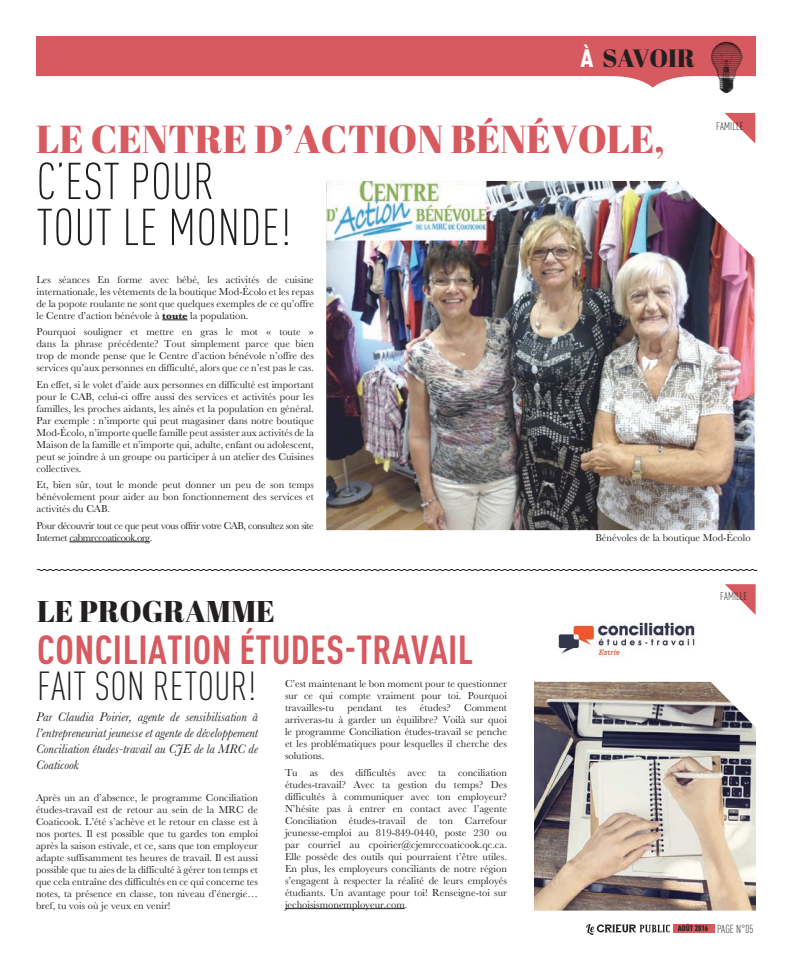
<style>
.page{position:relative;width:792px;height:972px;background:#fff}
.page>*{position:absolute;margin:0;border:0;box-sizing:border-box;transform-origin:0 0}
.t1{font:300 condensed 51px/46px "DINOT";letter-spacing:.01em;color:#231f20}
.t2{font:700 condensed 40px "DINOT";letter-spacing:.01em;color:#d65a5f}
.t3{font:300 condensed 40px "DINOT";letter-spacing:.01em;color:#231f20}
.t4{font:39px "Abril Fatface";color:#d65a5f}
.t5{font:30px "Abril Fatface";color:#231f20}
.t6{font:25px "Abril Fatface";color:#231f20}
.t7{font:italic 13px/16px "Baskerville";color:#231f20;text-align:justify}
.t8{font:300 condensed 11.5px "DINOT";color:#231f20}
.t9{font:300 condensed 11px "DINOT";letter-spacing:.01em;color:#231f20}
.t10{font:10.5px/12px "Baskerville";color:#231f20;text-align:justify}
.t11{font:10.5px/12px "Baskerville";letter-spacing:-.04em;color:#231f20}
.t12{font:900 condensed 8px "DINOT";color:#231f20}
.s1{font-family:"DINOT";font-weight:900;font-stretch:condensed;color:#fff}
.s2{font-weight:700}
.s3{font-weight:300;font-size:11.5px}
</style>
<div class="page">
<div style="left:673px;top:924px;width:42px;height:9px;background:#d65a5f"></div>
<svg style="left:586px;top:924px;width:84px;height:11px"></svg>
<svg style="left:36px;top:36px;width:720px;height:52px;fill:#d65a5f"></svg>
<img style="left:711px;top:41px;width:32px;height:52px">
<svg style="left:162px;top:320px;width:26px;height:1px"></svg>
<hr style="left:69px;top:542px;width:81px;height:1px;background:#231f20">
<svg style="left:725px;top:584px;width:31px;height:31px"></svg>
<img style="left:326px;top:181px;width:429px;height:349px">
<img style="left:534px;top:682px;width:222px;height:229px">
<svg style="left:36px;top:569px;width:722px;height:2px"></svg>
<svg style="left:725px;top:113px;width:30px;height:31px"></svg>
<img style="left:558px;top:622px;width:138px;height:36px">
<hr style="left:285px;top:908px;width:120px;height:1px;background:#231f20">
<h3 class="t6" style="left:581px;top:41px;width:39px"><span class="s1">À</span> SAVOIR</h3>
<h3 class="t4" style="left:36px;top:112px;width:630px">LE CENTRE D’AC TION BÉNÉVOLE,</h3>
<h1 class="t1" style="left:36px;top:158px;width:256px">C’EST POUR<br>TOUT LE MONDE!</h1>
<p class="t9" style="left:716px;top:120px;width:29px">FAMILLE</p>
<p class="t10" style="left:36px;top:274px;width:279px">Les séances En forme avec bébé, les activités de cuisine internationale, les vêtements de la boutique Mod-Écolo et les repas de la popote roulante ne sont que quelques exemples de ce qu’offre le Centre d’action bénévole à <span class="s2">toute</span> la population.</p>
<p class="t10" style="left:36px;top:326px;width:279px">Pourquoi souligner et mettre en gras le mot « toute » dans la phrase précédente? Tout simplement parce que bien trop de monde pense que le Centre d’action bénévole n’offre des services qu’aux personnes en difficulté, alors que ce n’est pas le cas.</p>
<p class="t10" style="left:36px;top:379px;width:279px">En effet, si le volet d’aide aux personnes en difficulté est important pour le CAB, celui-ci offre aussi des services et activités pour les familles, les proches aidants, les aînés et la population en général.<br>Par exemple : n’importe qui peut magasiner dans notre boutique Mod-Écolo, n’importe quelle famille peut assister aux activités de la Maison de la famille et n’importe qui, adulte, enfant ou adolescent, peut se joindre à un groupe ou participer à un atelier des Cuisines collectives.</p>
<p class="t10" style="left:36px;top:479px;width:279px">Et, bien sûr, tout le monde peut donner un peu de son temps bénévolement pour aider au bon fonctionnement des services et activités du CAB.</p>
<p class="t11" style="left:36px;top:520px;width:279px">Pour découvrir tout ce que peut vous offrir votre CAB, consultez son site<br>Internet cabmrccoaticook.org.</p>
<p class="t10" style="left:595px;top:532px;width:157px">Bénévoles de la boutique Mod-Écolo</p>
<h3 class="t5" style="left:37px;top:590px;width:240px">LE PROGRAMME</h3>
<h2 class="t2" style="left:37px;top:626px;width:437px">CONCILIATION ÉTUDES-TRAVAIL</h2>
<h2 class="t3" style="left:37px;top:663px;width:220px">FAIT SON RETOUR!</h2>
<p class="t10" style="left:285px;top:678px;width:224px">C’est maintenant le bon moment pour te questionner sur ce qui compte vraiment pour toi. Pourquoi travailles-tu</p>
<p class="t10" style="left:285px;top:702px;width:224px;text-indent:179px">Comment arriveras-tu à garder un équilibre? Voilà sur quoi le programme Conciliation études-travail se penche et les problématiques pour lesquelles il cherche des solutions.</p>
<p class="t10" style="left:285px;top:766px;width:224px">Tu as des difficultés avec ta conciliation études-travail? Avec ta gestion du temps? Des difficultés à communiquer avec ton employeur?<br>N’hésite pas à entrer en contact avec l’agente Conciliation études-travail de ton Carrefour jeunesse-emploi au 819-849-0440, poste 230 ou par courriel au cpoirier@cjemrccoaticook.qc.ca.<br>Elle possède des outils qui pourraient t’être utiles.<br>En plus, les employeurs conciliants de notre région s’engagent à respecter la réalité de leurs employés étudiants. Un avantage pour toi! Renseigne-toi sur jechoisismonemployeur.com.</p>
<p class="t10" style="left:347px;top:702px;width:36px">pendant</p>
<p class="t10" style="left:395px;top:702px;width:13px">tes</p>
<p class="t10" style="left:420px;top:702px;width:32px">études?</p>
<p class="t7" style="left:36px;top:709px;width:224px">Par Claudia Poirier, agente de sensibilisation à l’entrepreneuriat jeunesse et agente de développement Conciliation études-travail au CJE de la MRC de Coaticook</p>
<p class="t10" style="left:36px;top:792px;width:224px">Après un an d’absence, le programme Conciliation études-travail est de retour au sein de la MRC de Coaticook. L’été s’achève et le retour en classe est à nos portes. Il est possible que tu gardes ton emploi après la saison estivale, et ce, sans que ton employeur adapte suffisamment tes heures de travail. Il est aussi possible que tu aies de la difficulté à gérer ton temps et que cela entraîne des difficultés en ce qui concerne tes notes, ta présence en classe, ton niveau d’énergie… bref, tu vois où je veux en venir!</p>
<p class="t9" style="left:720px;top:590px;width:29px">FAMILLE</p>
<p class="t12" style="left:678px;top:924px;width:45px">août 2016 <span class="s3">PAGE</span></p>
<p class="t8" style="left:736px;top:922px;width:19px">N°05</p>
</div>
